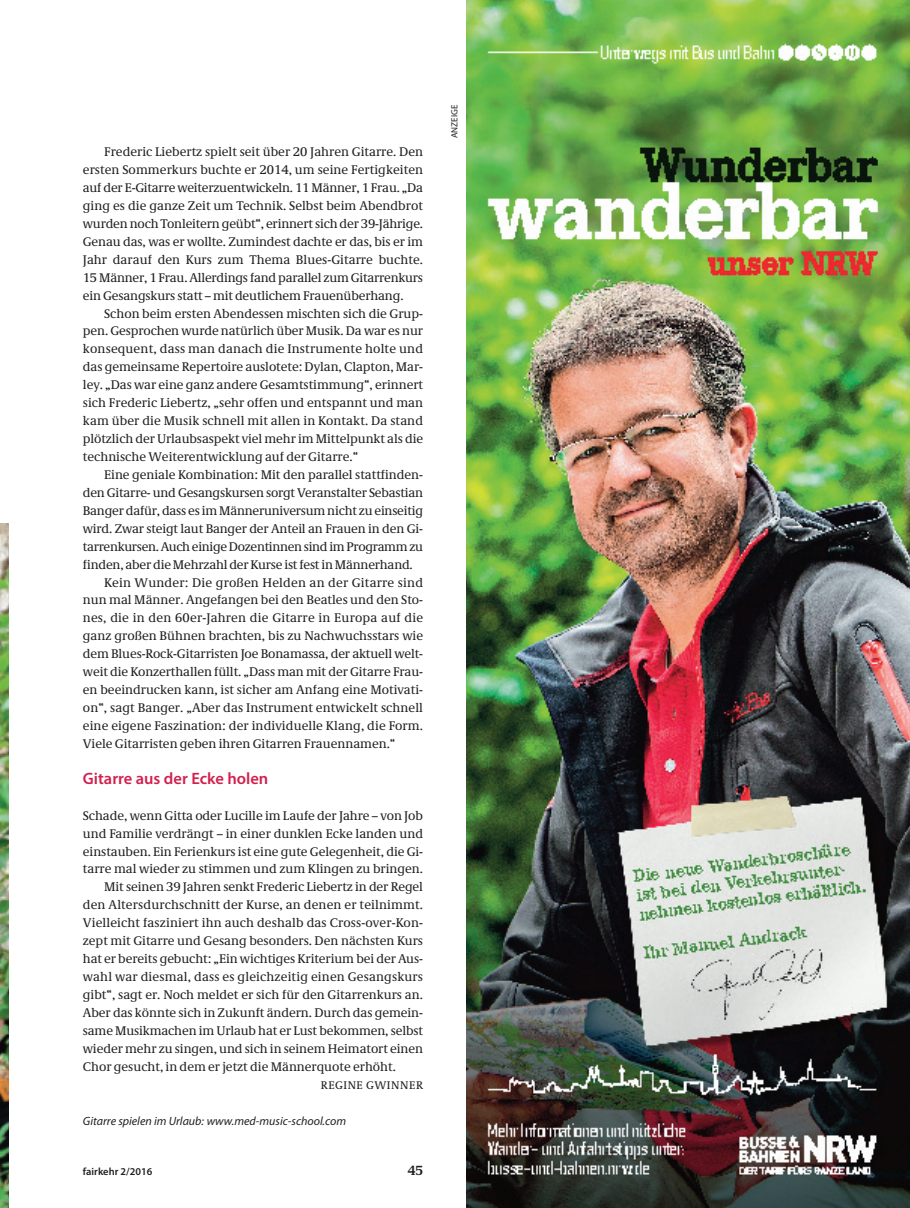
<style>
.page{position:relative;width:910px;height:1208px;background:#fff}
.page>*{position:absolute;margin:0;border:0;box-sizing:border-box;transform-origin:0 0}
.t1{font:600 16.5px "Myriad Pro";color:#d1204e}
.t2{font:700 13.5px "Demos Com";color:#231f20}
.t3{font:12.75px/17.9px "Demos Com";letter-spacing:-.005em;color:#231f20;text-align:justify}
.t4{font:12.75px "Demos Com";letter-spacing:.015em;color:#231f20}
.t5{font:12.75px "Demos Com";letter-spacing:-.025em;color:#231f20}
.t6{font:italic 12px "Myriad Pro";color:#231f20}
.t7{font:11.25px "Demos Com";letter-spacing:.05em;color:#231f20}
.t8{font:600 10.5px "Myriad Pro";color:#231f20}
.t9{font:9px "Myriad Pro";color:#231f20}
</style>
<div class="page">
<img style="left:0;top:524px;width:9px;height:684px">
<img style="left:467px;top:0;width:443px;height:1208px">
<p class="t3" style="left:83px;top:143px;width:342px;text-indent:21px">Frederic Liebertz spielt seit über 20 Jahren Gitarre. Den ersten Sommerkurs buchte er 2014, um seine Fertigkeiten auf der E-Gitarre weiterzuentwickeln. 11 Männer, 1 Frau. „Da ging es die ganze Zeit um Technik. Selbst beim Abendbrot wurden noch Tonleitern geübt“, erinnert sich der 39-Jährige.<br>Genau das, was er wollte. Zumindest dachte er das, bis er im Jahr darauf den Kurs zum Thema Blues-Gitarre buchte.<br>15 Männer, 1 Frau. Allerdings fand parallel zum Gitarrenkurs ein Gesangskurs statt – mit deutlichem Frauenüberhang.</p>
<p class="t3" style="left:83px;top:304px;width:342px;text-indent:21px">Schon beim ersten Abendessen mischten sich die Grup&shy;pen. Gesprochen wurde natürlich über Musik. Da war es nur konsequent, dass man danach die Instrumente holte und das gemeinsame Repertoire auslotete: Dylan, Clapton, Mar&shy;ley. „Das war eine ganz andere Gesamtstimmung“, erinnert sich Frederic Liebertz, „sehr offen und entspannt und man kam über die Musik schnell mit allen in Kontakt. Da stand plötzlich der Urlaubsaspekt viel mehr im Mittelpunkt als die technische Weiterentwicklung auf der Gitarre.“</p>
<p class="t3" style="left:104px;top:466px;width:320px">Eine geniale Kombination: Mit den parallel stattfinden-</p>
<p class="t3" style="left:83px;top:484px;width:342px">den Gitarre- und Gesangskursen sorgt Veranstalter Sebastian</p>
<p class="t3" style="left:83px;top:502px;width:342px">Banger dafür, dass es im Männeruniversum nicht zu einseitig</p>
<p class="t3" style="left:83px;top:520px;width:341px">wird. Zwar steigt laut Banger der Anteil an Frauen in den Gi-</p>
<p class="t5" style="left:83px;top:539px;width:342px">tarrenkursen. Auch einige Dozentinnen sind im Programm zu</p>
<p class="t3" style="left:83px;top:555px;width:331px">finden, aber die Mehrzahl der Kurse ist fest in Männerhand.</p>
<p class="t4" style="left:104px;top:575px;width:320px">Kein Wunder: Die großen Helden an der Gitarre sind</p>
<p class="t3" style="left:83px;top:591px;width:342px">nun mal Männer. Angefangen bei den Beatles und den Sto-</p>
<p class="t4" style="left:83px;top:611px;width:342px">nes, die in den 60er-Jahren die Gitarre in Europa auf die</p>
<p class="t3" style="left:83px;top:627px;width:342px">ganz großen Bühnen brachten, bis zu Nachwuchsstars wie</p>
<p class="t3" style="left:83px;top:645px;width:342px">dem Blues-Rock-Gitarristen Joe Bonamassa, der aktuell welt-</p>
<p class="t3" style="left:83px;top:663px;width:342px">weit die Konzerthallen füllt. „Dass man mit der Gitarre Frau-</p>
<p class="t3" style="left:83px;top:681px;width:342px">en beeindrucken kann, ist sicher am Anfang eine Motivati-</p>
<p class="t3" style="left:83px;top:699px;width:342px">on“, sagt Banger. „Aber das Instrument entwickelt schnell</p>
<p class="t3" style="left:83px;top:717px;width:342px">eine eigene Faszination: der individuelle Klang, die Form.</p>
<p class="t3" style="left:83px;top:735px;width:314px">Viele Gitarristen geben ihren Gitarren Frauennamen.“</p>
<p class="t1" style="left:83px;top:767px;width:187px">Gitarre aus der Ecke holen</p>
<p class="t3" style="left:83px;top:806px;width:342px">Schade, wenn Gitta oder Lucille im Laufe der Jahre – von Job</p>
<p class="t3" style="left:83px;top:824px;width:342px">und Familie verdrängt – in einer dunklen Ecke landen und</p>
<p class="t3" style="left:83px;top:842px;width:342px">einstauben. Ein Ferienkurs ist eine gute Gelegenheit, die Gi-</p>
<p class="t3" style="left:83px;top:860px;width:342px">tarre mal wieder zu stimmen und zum Klingen zu bringen.</p>
<p class="t3" style="left:104px;top:878px;width:320px">Mit seinen 39 Jahren senkt Frederic Liebertz in der Regel</p>
<p class="t3" style="left:83px;top:896px;width:342px">den Altersdurchschnitt der Kurse, an denen er teilnimmt.</p>
<p class="t3" style="left:83px;top:914px;width:342px">Vielleicht fasziniert ihn auch deshalb das Cross-over-Kon-</p>
<p class="t3" style="left:83px;top:932px;width:342px">zept mit Gitarre und Gesang besonders. Den nächsten Kurs</p>
<p class="t3" style="left:83px;top:950px;width:342px">hat er bereits gebucht: „Ein wichtiges Kriterium bei der Aus-</p>
<p class="t4" style="left:83px;top:969px;width:342px">wahl war diesmal, dass es gleichzeitig einen Gesangskurs</p>
<p class="t3" style="left:83px;top:986px;width:342px">gibt“, sagt er. Noch meldet er sich für den Gitarrenkurs an.</p>
<p class="t3" style="left:83px;top:1003px;width:342px">Aber das könnte sich in Zukunft ändern. Durch das gemein-</p>
<p class="t3" style="left:83px;top:1021px;width:342px">same Musikmachen im Urlaub hat er Lust bekommen, selbst</p>
<p class="t3" style="left:83px;top:1039px;width:342px">wieder mehr zu singen, und sich in seinem Heimatort einen</p>
<p class="t3" style="left:83px;top:1057px;width:315px">Chor gesucht, in dem er jetzt die Männerquote erhöht.</p>
<p class="t7" style="left:321px;top:1078px;width:104px">REGINE GWINNER</p>
<p class="t6" style="left:83px;top:1113px;width:265px">Gitarre spielen im Urlaub: www.med-music-school.com</p>
<p class="t8" style="left:83px;top:1164px;width:71px">fairkehr 2/2016</p>
<p class="t2" style="left:408px;top:1162px;width:17px">45</p>
<p class="t9" style="left:449px;top:138px;width:35px;rotate:-90deg">ANZEIGE</p>
</div>
